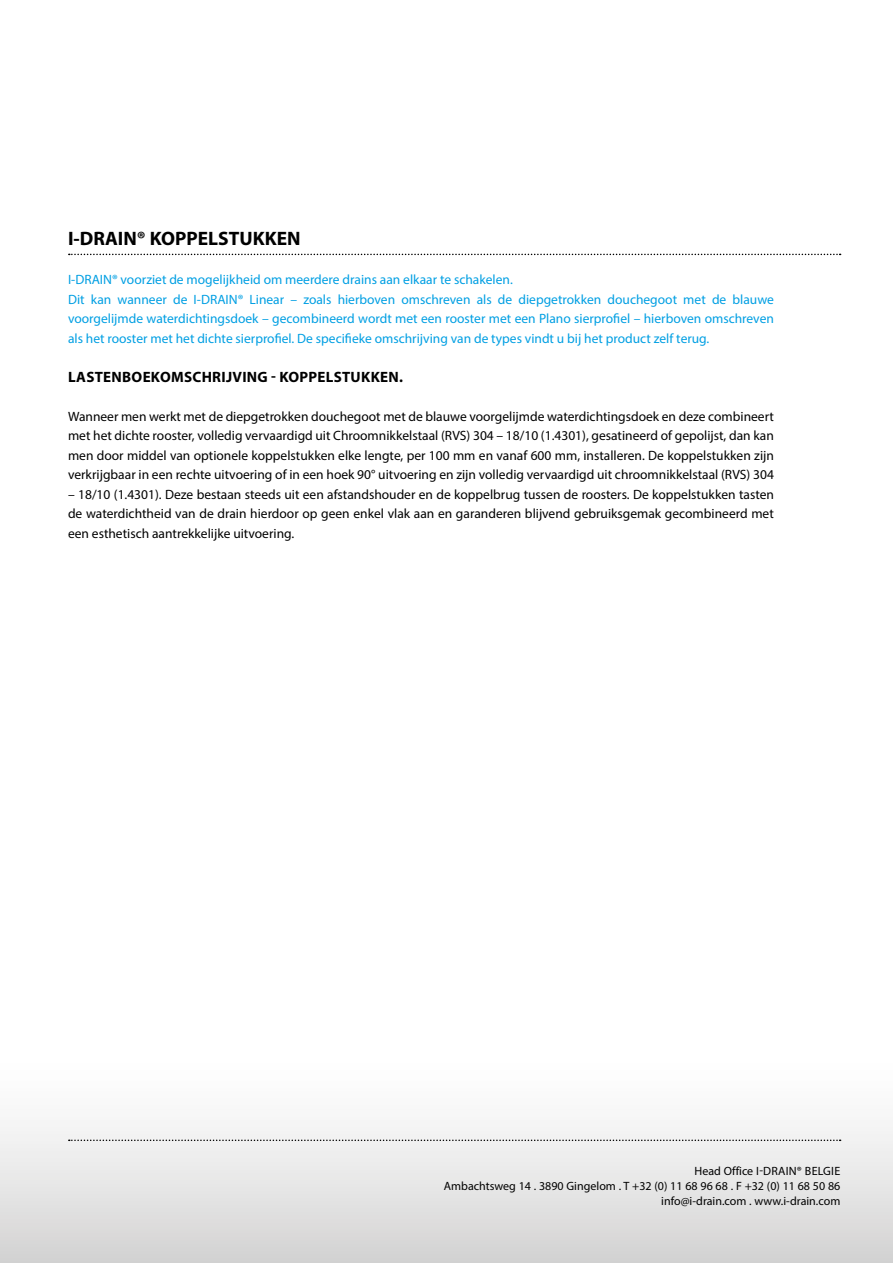
<style>
.page{position:relative;width:893px;height:1263px;background:#fff}
.page>*{position:absolute;margin:0;border:0;box-sizing:border-box;transform-origin:0 0}
.t1{font:700 19.5px "Myriad Pro";color:#000}
.t2{font:700 15px "Myriad Pro";letter-spacing:.02em;color:#000}
.t3{font:13.5px/19.5px "Myriad Pro";color:#000;text-align:justify}
.t4{font:13.5px/19.5px "Myriad Pro";color:#009fe3}
.t5{font:12px/15px "Myriad Pro";color:#000;text-align:right}
</style>
<div class="page">
<div style="left:0;top:1053px;width:893px;height:210px;background:linear-gradient(to bottom,#fff,#d5d4d4)"></div>
<svg style="left:69px;top:254px;width:772px;height:1px"></svg>
<svg style="left:69px;top:1139px;width:772px;height:2px"></svg>
<h1 class="t1" style="left:68px;top:226px;width:234px">I-DRAIN® KOPPELSTUKKEN</h1>
<p class="t4" style="left:68px;top:270px;width:707px">I-DRAIN® voorziet de mogelijkheid om meerdere drains aan elkaar te schakelen.<br>Dit kan wanneer de I-DRAIN® Linear – zoals hierboven omschreven als de diepgetrokken douchegoot met de blauwe voorgelijmde waterdichtingsdoek – gecombineerd wordt met een rooster met een Plano sierprofiel – hierboven omschreven als het rooster met het dichte sierprofiel. De specifieke omschrijving van de types vindt u bij het product zelf terug.</p>
<p class="t2" style="left:68px;top:367px;width:336px">LASTENBOEKOMSCHRIJVING - KOPPELSTUKKEN.</p>
<p class="t3" style="left:68px;top:406px;width:707px">Wanneer men werkt met de diepgetrokken douchegoot met de blauwe voorgelijmde waterdichtingsdoek en deze combineert met het dichte rooster, volledig vervaardigd uit Chroomnikkelstaal (RVS) 304 – 18/10 (1.4301), gesatineerd of gepolijst, dan kan men door middel van optionele koppelstukken elke lengte, per 100 mm en vanaf 600 mm, installeren. De koppelstukken zijn verkrijgbaar in een rechte uitvoering of in een hoek 90° uitvoering en zijn volledig vervaardigd uit chroomnikkelstaal (RVS) 304</p>
<p class="t3" style="left:68px;top:484px;width:707px">– 18/10 (1.4301). Deze bestaan steeds uit een afstandshouder en de koppelbrug tussen de roosters. De koppelstukken tasten de waterdichtheid van de drain hierdoor op geen enkel vlak aan en garanderen blijvend gebruiksgemak gecombineerd met een esthetisch aantrekkelijke uitvoering.</p>
<p class="t5" style="left:444px;top:1163px;width:398px">Head Office I-DRAIN® BELGIE<br>Ambachtsweg 14 . 3890 Gingelom . T +32 (0) 11 68 96 68 . F +32 (0) 11 68 50 86 info@i-drain.com . www.i-drain.com</p>
</div>
